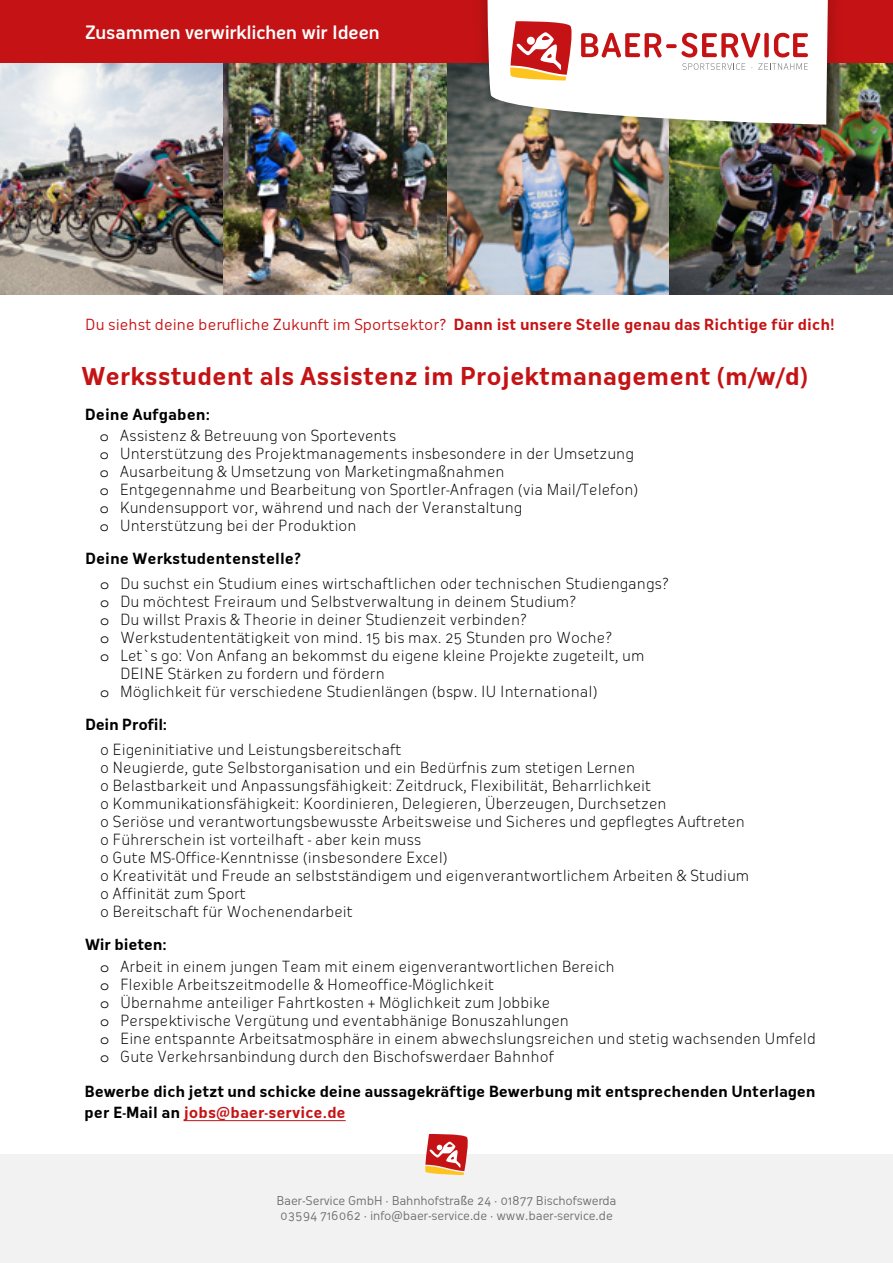
<style>
.page{position:relative;width:893px;height:1263px;background:#fff}
.page>*{position:absolute;margin:0;border:0;box-sizing:border-box;transform-origin:0 0}
.t1{font:700 24px "Oceania";color:#c51315}
.t2{font:500 18px "Oceania";letter-spacing:-.015em;color:#fff}
.t3{font:300 15px/18px "Oceania";color:#000}
.t4{font:700 15px/21px "Oceania";letter-spacing:-.01em;color:#000}
.t5{font:15px "Oceania";color:#c51315}
.t6{font:12px/15px "Oceania";letter-spacing:-.015em;color:#706f6f;text-align:center}
.s1{font-weight:700}
.s2{font-family:"Courier Std";font-weight:400}
.s3{color:#c51315}
</style>
<div class="page">
<div style="left:0;top:1154px;width:893px;height:109px;background:#f2f2f2"></div>
<div style="left:0;top:0;width:893px;height:64px;background:#c51315"></div>
<img style="left:0;top:64px;width:893px;height:231px">
<div style="left:470px;top:0;width:376px;height:141px;background:#000;opacity:.25"></div>
<svg style="left:486px;top:0;width:344px;height:125px"></svg>
<svg style="left:425px;top:1134px;width:43px;height:41px"></svg>
<hr style="left:184px;top:1120px;width:162px;height:1px;background:#c51315">
<p class="t2" style="left:85px;top:21px;width:296px">Zusammen verwirklichen wir Ideen</p>
<p class="t5" style="left:85px;top:316px;width:751px">Du siehst deine berufliche Zukunft im Sportsektor? <span class="s1">Dann ist unsere Stelle genau das Richtige für dich!</span></p>
<h1 class="t1" style="left:82px;top:362px;width:728px">Werksstudent als Assistenz im Projektmanagement (m/w/d)</h1>
<p class="t3" style="left:100px;top:405px;width:298px;line-height:20.2px;text-indent:-15px"><span class="s1">Deine Aufgaben:<br></span><span class="s2">o</span> Assistenz &amp; Betreuung von Sportevents</p>
<p class="t3" style="left:100px;top:444px;width:540px"><span class="s2">o</span> Unterstützung des Projektmanagements insbesondere in der Umsetzung <span class="s2">o</span> Ausarbeitung &amp; Umsetzung von Marketingmaßnahmen<br><span class="s2">o</span> Entgegennahme und Bearbeitung von Sportler-Anfragen (via Mail/Telefon) <span class="s2">o</span> Kundensupport vor, während und nach der Veranstaltung<br><span class="s2">o</span> Unterstützung bei der Produktion</p>
<p class="t3" style="left:100px;top:546px;width:570px;line-height:24.9px;text-indent:-15px"><span class="s1">Deine Werkstudentenstelle?<br></span><span class="s2">o</span> Du suchst ein Studium eines wirtschaftlichen oder technischen Studiengangs?</p>
<p class="t3" style="left:100px;top:592px;width:478px"><span class="s2">o</span> Du möchtest Freiraum und Selbstverwaltung in deinem Studium?</p>
<p class="t3" style="left:100px;top:610px;width:428px"><span class="s2">o</span> Du willst Praxis &amp; Theorie in deiner Studienzeit verbinden?</p>
<p class="t3" style="left:100px;top:628px;width:513px"><span class="s2">o</span> Werkstudententätigkeit von mind. 15 bis max. 25 Stunden pro Woche?</p>
<p class="t3" style="left:100px;top:646px;width:546px"><span class="s2">o</span> Let`s go: Von Anfang an bekommst du eigene kleine Projekte zugeteilt, um</p>
<p class="t3" style="left:120px;top:664px;width:266px">DEINE Stärken zu fordern und fördern</p>
<p class="t3" style="left:100px;top:682px;width:499px"><span class="s2">o</span> Möglichkeit für verschiedene Studienlängen (bspw. IU International)</p>
<p class="t4" style="left:85px;top:714px;width:84px">Dein Profil:</p>
<p class="t3" style="left:100px;top:741px;width:651px">o Eigeninitiative und Leistungsbereitschaft<br>o Neugierde, gute Selbstorganisation und ein Bedürfnis zum stetigen Lernen<br>o Belastbarkeit und Anpassungsfähigkeit: Zeitdruck, Flexibilität, Beharrlichkeit<br>o Kommunikationsfähigkeit: Koordinieren, Delegieren, Überzeugen, Durchsetzen<br>o Seriöse und verantwortungsbewusste Arbeitsweise und Sicheres und gepflegtes Auftreten o Führerschein ist vorteilhaft - aber kein muss<br>o Gute MS-Office-Kenntnisse (insbesondere Excel)<br>o Kreativität und Freude an selbstständigem und eigenverantwortlichem Arbeiten &amp; Studium o Affinität zum Sport<br>o Bereitschaft für Wochenendarbeit</p>
<p class="t3" style="left:100px;top:934px;width:516px;line-height:21.5px;text-indent:-15px"><span class="s1">Wir bieten:<br></span><span class="s2">o</span> Arbeit in einem jungen Team mit einem eigenverantwortlichen Bereich</p>
<p class="t3" style="left:100px;top:975px;width:717px"><span class="s2">o</span> Flexible Arbeitszeitmodelle &amp; Homeoffice-Möglichkeit<br><span class="s2">o</span> Übernahme anteiliger Fahrtkosten + Möglichkeit zum Jobbike<br><span class="s2">o</span> Perspektivische Vergütung und eventabhänige Bonuszahlungen<br><span class="s2">o</span> Eine entspannte Arbeitsatmosphäre in einem abwechslungsreichen und stetig wachsenden Umfeld <span class="s2">o</span> Gute Verkehrsanbindung durch den Bischofswerdaer Bahnhof</p>
<p class="t4" style="left:84px;top:1081px;width:733px">Bewerbe dich jetzt und schicke deine aussagekräftige Bewerbung mit entsprechenden Unterlagen per E-Mail an <span class="s3">jobs@baer-service.de</span></p>
<p class="t6" style="left:276px;top:1193px;width:342px">Baer-Service GmbH · Bahnhofstraße 24 · 01877 Bischofswerda<br>03594 716062 · info@baer-service.de · www.baer-service.de</p>
</div>
